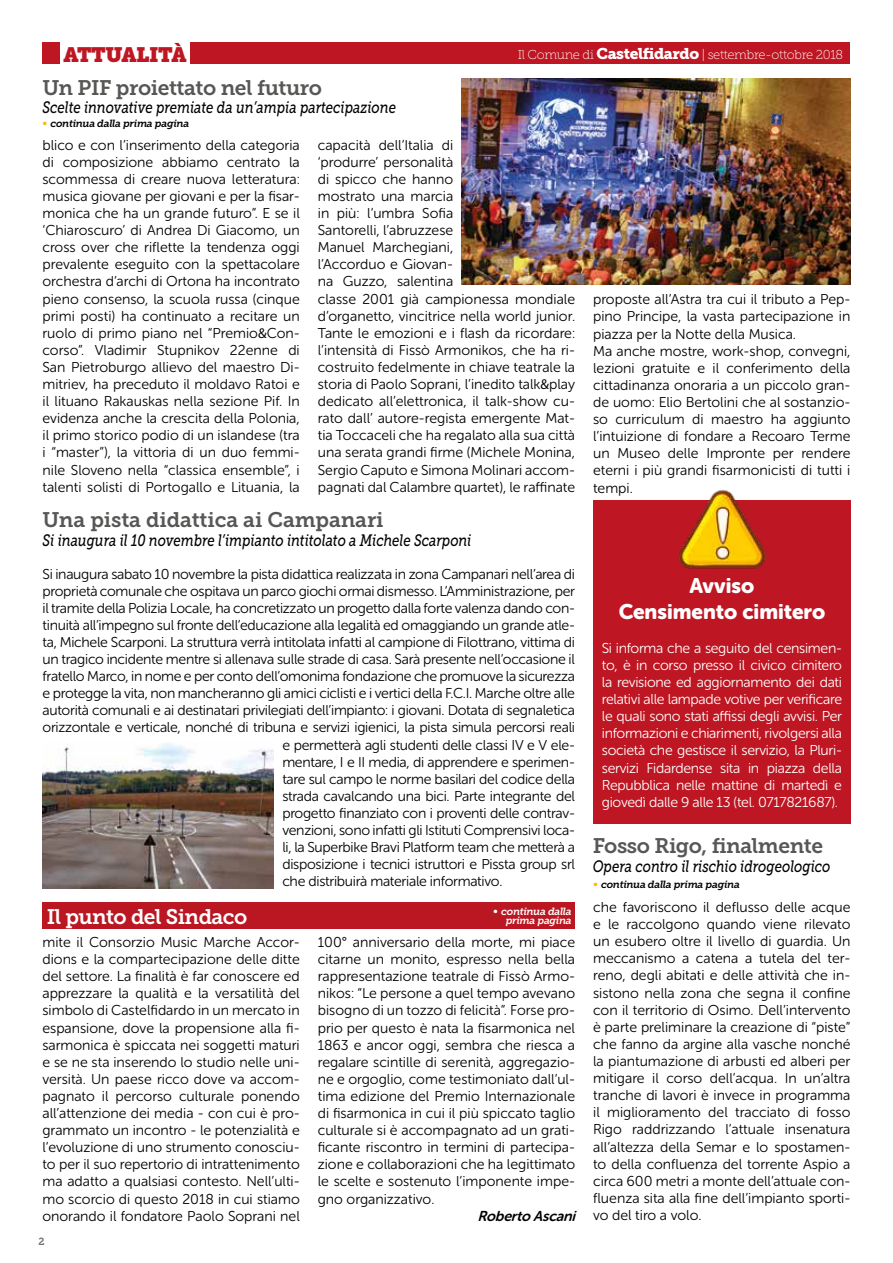
<style>
.page{position:relative;width:893px;height:1263px;background:#fff}
.page>*{position:absolute;margin:0;border:0;box-sizing:border-box;transform-origin:0 0}
.t1{font:21px "Museo Slab 700";letter-spacing:-.02em;color:#575756}
.t2{font:21px/25.2px "Museo Sans Rounded 900";color:#fff;text-align:center}
.t3{font:21px "Museo Slab 700";letter-spacing:-.025em;color:#fff}
.t4{font:20.7px "Museo Slab";letter-spacing:-.025em;color:#be1622}
.t5{font:italic 16.5px "Museo Slab 500";color:#000;scale:.8 1}
.t6{font:14.25px/17.1px "Museo Sans Rounded 300";letter-spacing:-.02em;color:#000;text-align:justify}
.t7{font:14.25px/17.1px "Museo Sans Rounded 300";color:#000}
.t8{font:14.25px/17.1px "Museo Sans Rounded 300";letter-spacing:-.02em;color:#fff;text-align:justify}
.t9{font:italic 14.25px "Museo Sans Rounded 700";color:#000}
.t10{font:12.9px "Museo Slab 100";letter-spacing:-.025em;color:#fff}
.t11{font:italic 10.35px "Museo Slab 700";letter-spacing:-.025em;color:#000}
.t12{font:italic 10.35px/9.4px "Museo Slab 700";letter-spacing:-.025em;color:#fff;text-align:right}
.t13{font:10.35px "Museo Slab 700";color:#706f6f}
.s1{font-family:"Museo Slab 900";font-size:15.45px}
.s2{font-family:"Museo Sans Rounded 300";font-style:normal;font-size:12.3px;color:#fbba00}
.s3{font-family:"Myriad Pro"}
.s4{font-family:"Museo Sans Rounded 300";font-style:normal;font-size:12.3px}
</style>
<div class="page">
<div style="left:43px;top:43px;width:807px;height:21px;background:#be1622"></div>
<div style="left:60px;top:37px;width:130px;height:35px;background:#fff"></div>
<div style="left:43px;top:902px;width:532px;height:27px;background:#bb1722"></div>
<div style="left:593px;top:501px;width:257px;height:323px;background:#be1622"></div>
<img style="left:677px;top:489px;width:90px;height:80px">
<img style="left:462px;top:79px;width:388px;height:206px">
<img style="left:42px;top:743px;width:232px;height:146px">
<h2 class="t4" style="left:63px;top:43px;width:125px">ATTUALITÀ</h2>
<p class="t10" style="left:518px;top:48px;width:327px">Il Comune di <span class="s1">Castelfidardo</span> | settembre-ottobre 2018</p>
<h1 class="t1" style="left:42px;top:75px;width:281px">Un PIF proiettato nel futuro</h1>
<p class="t5" style="left:42px;top:98px;width:443px">Scelte innovative premiate da un’ampia partecipazione</p>
<p class="t11" style="left:43px;top:117px;width:148px"><span class="s2">•</span> continua dalla prima pagina</p>
<p class="t6" style="left:42px;top:136px;width:259px">blico e con l’inserimento della categoria di composizione abbiamo centrato la scommessa di creare nuova letteratura: musica giovane per giovani e per la fisar&shy;monica che ha un grande futuro”. E se il ‘Chiaroscuro’ di Andrea Di Giacomo, un cross over che riflette la tendenza oggi prevalente eseguito con la spettacolare orchestra d’archi di Ortona ha incontrato pieno consenso, la scuola russa (cinque primi posti) ha continuato a recitare un ruolo di primo piano nel “Premio<span class="s3">&amp;</span>Con&shy;corso”. Vladimir Stupnikov 22enne di San Pietroburgo allievo del maestro Di&shy;mitriev, ha preceduto il moldavo Ratoi e il lituano Rakauskas nella sezione Pif. In evidenza anche la crescita della Polonia, il primo storico podio di un islandese (tra i “master”), la vittoria di un duo femmi&shy;nile Sloveno nella “classica ensemble”, i talenti solisti di Portogallo e Lituania, la</p>
<p class="t7" style="left:318px;top:136px;width:259px">capacità dell’Italia di<br>‘produrre’ personalità<br>di spicco che hanno<br>mostrato una marcia<br>in più: l’umbra Sofia<br>Santorelli, l’abruzzese<br>Manuel Marchegiani,<br>l’Accorduo e Giovan-<br>na Guzzo, salentina<br>classe 2001 già campionessa mondiale d’organetto, vincitrice nella world junior.<br>Tante le emozioni e i flash da ricordare: l’intensità di Fissò Armonikos, che ha ri&shy;costruito fedelmente in chiave teatrale la storia di Paolo Soprani, l’inedito talk<span class="s3">&amp;</span>play dedicato all’elettronica, il talk-show cu&shy;rato dall’ autore-regista emergente Mat&shy;tia Toccaceli che ha regalato alla sua città una serata grandi firme (Michele Monina, Sergio Caputo e Simona Molinari accom&shy;pagnati dal Calambre quartet), le raffinate</p>
<h1 class="t1" style="left:43px;top:508px;width:343px">Una pista didattica ai Campanari</h1>
<p class="t5" style="left:43px;top:531px;width:538px">Si inaugura il 10 novembre l’impianto intitolato a Michele Scarponi</p>
<p class="t6" style="left:43px;top:565px;width:534px">Si inaugura sabato 10 novembre la pista didattica realizzata in zona Campanari nell’area di</p>
<p class="t6" style="left:43px;top:582px;width:534px">proprietà comunale che ospitava un parco giochi ormai dismesso. L’Amministrazione, per</p>
<p class="t6" style="left:43px;top:599px;width:534px">il tramite della Polizia Locale, ha concretizzato un progetto dalla forte valenza dando con-</p>
<p class="t6" style="left:43px;top:616px;width:534px">tinuità all’impegno sul fronte dell’educazione alla legalità ed omaggiando un grande atle-</p>
<p class="t6" style="left:43px;top:634px;width:534px">ta, Michele Scarponi. La struttura verrà intitolata infatti al campione di Filottrano, vittima di</p>
<p class="t6" style="left:43px;top:651px;width:534px">un tragico incidente mentre si allenava sulle strade di casa. Sarà presente nell’occasione il</p>
<p class="t6" style="left:43px;top:668px;width:534px">fratello Marco, in nome e per conto dell’omonima fondazione che promuove la sicurezza</p>
<p class="t6" style="left:43px;top:685px;width:534px">e protegge la vita, non mancheranno gli amici ciclisti e i vertici della F.C.I. Marche oltre alle</p>
<p class="t6" style="left:43px;top:702px;width:534px">autorità comunali e ai destinatari privilegiati dell’impianto: i giovani. Dotata di segnaletica</p>
<p class="t6" style="left:43px;top:719px;width:534px">orizzontale e verticale, nonché di tribuna e servizi igienici, la pista simula percorsi reali</p>
<p class="t6" style="left:282px;top:736px;width:294px">e permetterà agli studenti delle classi IV e V ele-</p>
<p class="t6" style="left:282px;top:753px;width:294px">mentare, I e II media, di apprendere e sperimen-</p>
<p class="t6" style="left:282px;top:770px;width:294px">tare sul campo le norme basilari del codice della</p>
<p class="t6" style="left:282px;top:787px;width:294px">strada cavalcando una bici. Parte integrante del</p>
<p class="t6" style="left:282px;top:805px;width:294px">progetto finanziato con i proventi delle contrav-</p>
<p class="t6" style="left:282px;top:822px;width:294px">venzioni, sono infatti gli Istituti Comprensivi loca-</p>
<p class="t6" style="left:282px;top:839px;width:294px">li, la Superbike Bravi Platform team che metterà a</p>
<p class="t6" style="left:282px;top:856px;width:294px">disposizione i tecnici istruttori e Pissta group srl</p>
<p class="t6" style="left:282px;top:873px;width:222px">che distribuirà materiale informativo.</p>
<h1 class="t3" style="left:47px;top:904px;width:202px">Il punto del Sindaco</h1>
<p class="t12" style="left:493px;top:906px;width:80px"><span class="s4">•</span> continua dalla prima pagina</p>
<p class="t6" style="left:42px;top:934px;width:259px">mite il Consorzio Music Marche Accor&shy;dions e la compartecipazione delle ditte del settore. La finalità è far conoscere ed apprezzare la qualità e la versatilità del simbolo di Castelfidardo in un mercato in espansione, dove la propensione alla fi&shy;sarmonica è spiccata nei soggetti maturi e se ne sta inserendo lo studio nelle uni&shy;versità. Un paese ricco dove va accom&shy;pagnato il percorso culturale ponendo all’attenzione dei media - con cui è pro&shy;grammato un incontro - le potenzialità e l’evoluzione di uno strumento conosciu&shy;to per il suo repertorio di intrattenimento ma adatto a qualsiasi contesto. Nell’ulti&shy;mo scorcio di questo 2018 in cui stiamo onorando il fondatore Paolo Soprani nel</p>
<p class="t6" style="left:318px;top:934px;width:259px">100° anniversario della morte, mi piace citarne un monito, espresso nella bella rappresentazione teatrale di Fissò Armo&shy;nikos: “Le persone a quel tempo avevano bisogno di un tozzo di felicità”. Forse pro&shy;prio per questo è nata la fisarmonica nel 1863 e ancor oggi, sembra che riesca a regalare scintille di serenità, aggregazio&shy;ne e orgoglio, come testimoniato dall’ul&shy;tima edizione del Premio Internazionale di fisarmonica in cui il più spiccato taglio culturale si è accompagnato ad un grati&shy;ficante riscontro in termini di partecipa&shy;zione e collaborazioni che ha legittimato le scelte e sostenuto l’imponente impe&shy;gno organizzativo.</p>
<p class="t9" style="left:477px;top:1208px;width:103px">Roberto Ascani</p>
<p class="t13" style="left:38px;top:1236px;width:8px">2</p>
<p class="t7" style="left:593px;top:291px;width:259px">proposte all’Astra tra cui il tributo a Pep&shy;pino Principe, la vasta partecipazione in piazza per la Notte della Musica.<br>Ma anche mostre, work-shop, convegni, lezioni gratuite e il conferimento della cittadinanza onoraria a un piccolo gran&shy;de uomo: Elio Bertolini che al sostanzio&shy;so curriculum di maestro ha aggiunto l’intuizione di fondare a Recoaro Terme un Museo delle Impronte per rendere eterni i più grandi fisarmonicisti di tutti i tempi.</p>
<h1 class="t2" style="left:619px;top:574px;width:208px">Avviso<br>Censimento cimitero</h1>
<p class="t8" style="left:602px;top:639px;width:242px">Si informa che a seguito del censimen&shy;to, è in corso presso il civico cimitero la revisione ed aggiornamento dei dati relativi alle lampade votive per verificare le quali sono stati affissi degli avvisi. Per informazioni e chiarimenti, rivolgersi alla società che gestisce il servizio, la Pluri&shy;servizi Fidardense sita in piazza della Repubblica nelle mattine di martedì e giovedì dalle 9 alle 13 (tel. 0717821687).</p>
<h1 class="t1" style="left:593px;top:834px;width:232px">Fosso Rigo, finalmente</h1>
<p class="t5" style="left:593px;top:857px;width:299px">Opera contro il rischio idrogeologico</p>
<p class="t11" style="left:593px;top:879px;width:148px"><span class="s2">•</span> continua dalla prima pagina</p>
<p class="t6" style="left:593px;top:899px;width:259px">che favoriscono il deflusso delle acque e le raccolgono quando viene rilevato un esubero oltre il livello di guardia. Un meccanismo a catena a tutela del ter&shy;reno, degli abitati e delle attività che in&shy;sistono nella zona che segna il confine con il territorio di Osimo. Dell’intervento è parte preliminare la creazione di “piste” che fanno da argine alla vasche nonché la piantumazione di arbusti ed alberi per mitigare il corso dell’acqua. In un’altra tranche di lavori è invece in programma il miglioramento del tracciato di fosso Rigo raddrizzando l’attuale insenatura all’altezza della Semar e lo spostamen&shy;to della confluenza del torrente Aspio a circa 600 metri a monte dell’attuale con&shy;fluenza sita alla fine dell’impianto sporti&shy;vo del tiro a volo.</p>
</div>
